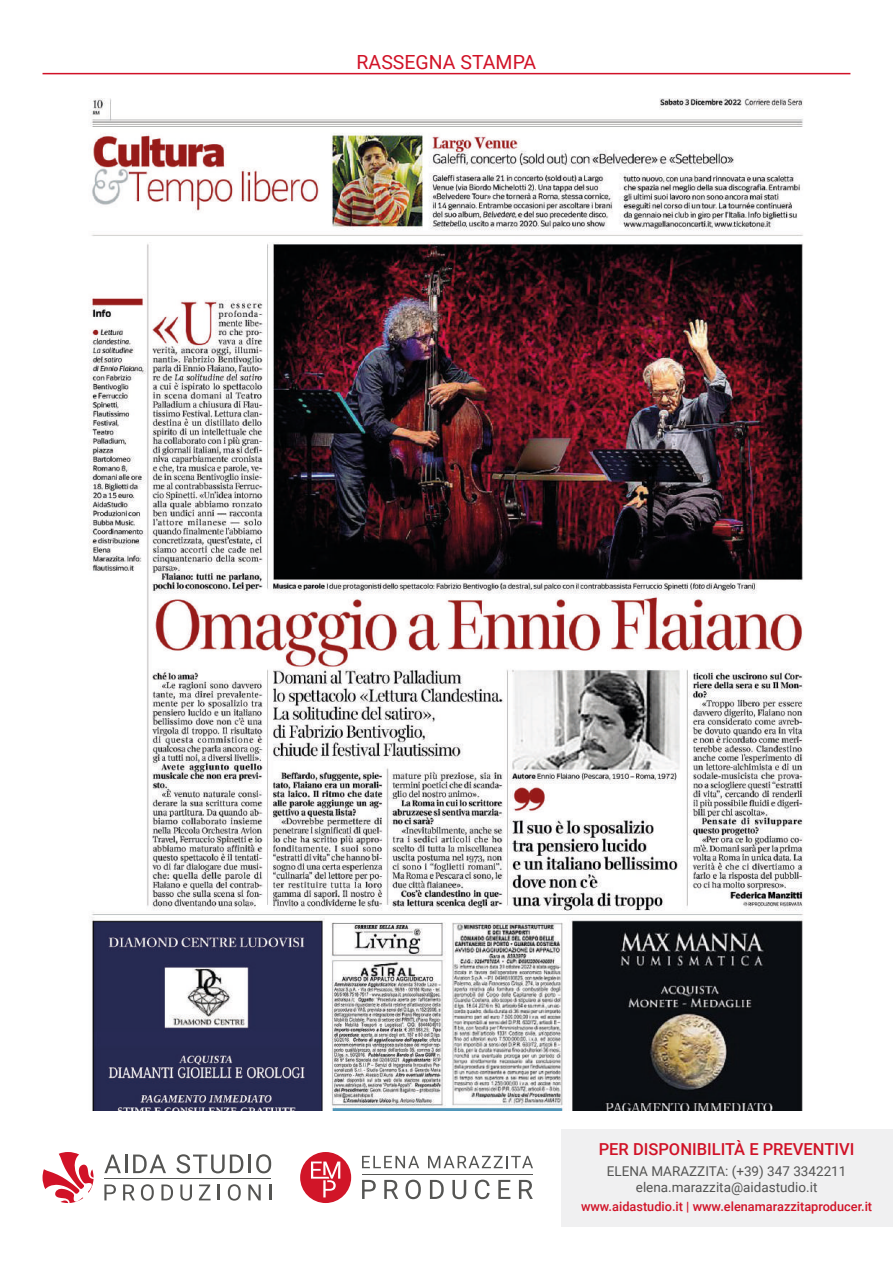
<style>
.page{position:relative;width:893px;height:1263px;background:#fff}
.page>*{position:absolute;margin:0;border:0;box-sizing:border-box;transform-origin:0 0}
.t1{font:19.5px "Roboto";color:#d11227}
.t2{font:500 16.5px "Roboto";color:#d11227}
.t3{font:13.5px/16.2px "Roboto";color:#545453;text-align:center}
.t4{font:500 12.75px "Roboto";color:#d11227}
</style>
<div class="page">
<div style="left:561px;top:1128px;width:332px;height:98px;background:#f0f0f1"></div>
<svg style="left:104px;top:1184px;width:12px;height:16px"></svg>
<svg style="left:123px;top:1184px;width:12px;height:16px"></svg>
<svg style="left:141px;top:1184px;width:13px;height:16px"></svg>
<svg style="left:161px;top:1184px;width:12px;height:16px"></svg>
<svg style="left:180px;top:1184px;width:12px;height:16px"></svg>
<svg style="left:199px;top:1184px;width:12px;height:16px"></svg>
<svg style="left:218px;top:1184px;width:2px;height:16px"></svg>
<svg style="left:228px;top:1184px;width:13px;height:16px"></svg>
<svg style="left:248px;top:1184px;width:13px;height:16px"></svg>
<svg style="left:269px;top:1184px;width:2px;height:16px"></svg>
<svg style="left:43px;top:1152px;width:51px;height:51px"></svg>
<hr style="left:104px;top:1178px;width:167px;height:1px;background:#545452">
<svg style="left:104px;top:1154px;width:23px;height:19px"></svg>
<svg style="left:133px;top:1154px;width:33px;height:19px"></svg>
<svg style="left:176px;top:1154px;width:67px;height:19px"></svg>
<svg style="left:249px;top:1154px;width:22px;height:19px"></svg>
<div style="left:300px;top:1152px;width:51px;height:51px;background:#d11528;border-radius:50%"></div>
<svg style="left:311px;top:1161px;width:29px;height:36px"></svg>
<hr style="left:362px;top:1174px;width:171px;height:1px;background:#555553">
<svg style="left:362px;top:1156px;width:57px;height:12px"></svg>
<svg style="left:428px;top:1156px;width:105px;height:12px"></svg>
<svg style="left:362px;top:1180px;width:14px;height:19px"></svg>
<svg style="left:384px;top:1180px;width:14px;height:19px"></svg>
<svg style="left:405px;top:1179px;width:16px;height:20px"></svg>
<svg style="left:430px;top:1180px;width:14px;height:19px"></svg>
<svg style="left:452px;top:1180px;width:14px;height:19px"></svg>
<svg style="left:475px;top:1179px;width:15px;height:20px"></svg>
<svg style="left:498px;top:1180px;width:12px;height:19px"></svg>
<svg style="left:519px;top:1180px;width:14px;height:19px"></svg>
<hr style="left:43px;top:73px;width:807px;height:1px;background:#d11227">
<img style="left:89px;top:98px;width:714px;height:1012px">
<h1 class="t1" style="left:357px;top:51px;width:181px">RASSEGNA STAMPA</h1>
<p class="t2" style="left:599px;top:1140px;width:257px">PER DISPONIBILITÀ E PREVENTIVI</p>
<p class="t3" style="left:607px;top:1163px;width:241px">ELENA MARAZZITA: (+39) 347 3342211 elena.marazzita@aidastudio.it</p>
<p class="t4" style="left:581px;top:1199px;width:293px">www.aidastudio.it | www.elenamarazzitaproducer.it</p>
</div>
